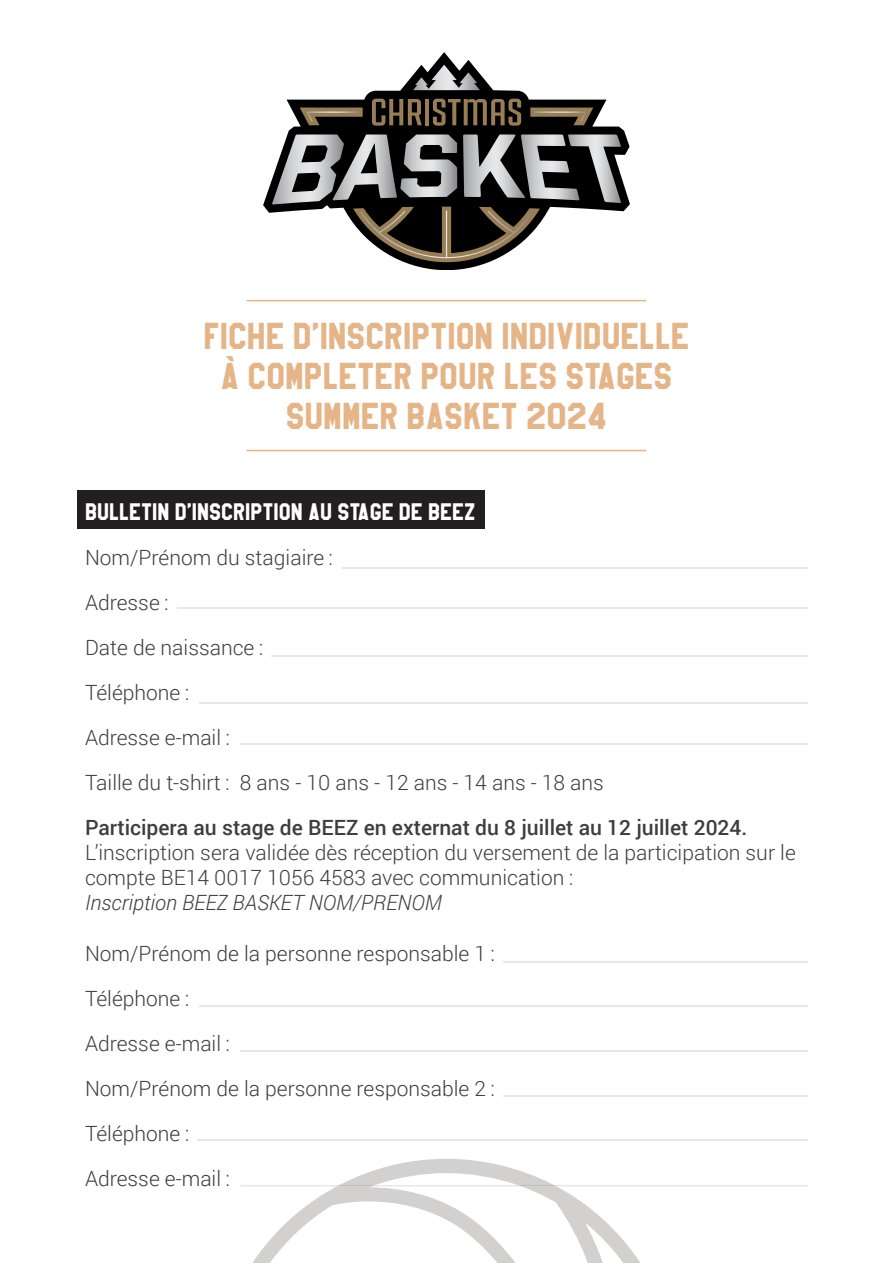
<style>
.page{position:relative;width:893px;height:1263px;background:#fff}
.page>*{position:absolute;margin:0;border:0;box-sizing:border-box;transform-origin:0 0}
.t1{font:32.85px/39.9px "High School USA Sans";color:#e5b487;text-align:center}
.t2{font:300 21px/45px "Roboto";color:#3e3e3f}
.t3{font:500 21px "Roboto";color:#3e3e3f}
.t4{font:21px "High School USA Sans";color:#fff}
.t5{font:italic 300 21px "Roboto";color:#3e3e3f}
</style>
<div class="page">
<div style="left:77px;top:490px;width:408px;height:38px;background:#231f20"></div>
<hr style="left:247px;top:300px;width:399px;height:1px;background:#e5b487">
<hr style="left:247px;top:450px;width:399px;height:1px;background:#e5b487">
<hr style="left:342px;top:567px;width:466px;height:2px;background:#e6e7e9">
<hr style="left:178px;top:608px;width:630px;height:1px;background:#e6e7e9">
<hr style="left:271px;top:655px;width:537px;height:1px;background:#e6e7e9">
<hr style="left:199px;top:702px;width:609px;height:2px;background:#e6e7e9">
<hr style="left:240px;top:743px;width:568px;height:2px;background:#e6e7e9">
<hr style="left:199px;top:1006px;width:609px;height:1px;background:#e6e7e9">
<hr style="left:240px;top:1050px;width:568px;height:2px;background:#e6e7e9">
<svg style="left:240px;top:1159px;width:568px;height:104px"></svg>
<hr style="left:504px;top:1095px;width:304px;height:1px;background:#e6e7e9">
<hr style="left:198px;top:1139px;width:610px;height:2px;background:#e6e7e9">
<hr style="left:504px;top:961px;width:304px;height:1px;background:#e6e7e9">
<svg style="left:263px;top:52px;width:367px;height:218px"></svg>
<svg style="left:372px;top:99px;width:50px;height:27px"></svg>
<hr style="left:425px;top:99px;width:4px;height:26px;background:#997e54">
<svg style="left:433px;top:99px;width:88px;height:27px"></svg>
<svg style="left:530px;top:108px;width:63px;height:17px"></svg>
<svg style="left:300px;top:108px;width:63px;height:17px"></svg>
<svg style="left:272px;top:134px;width:349px;height:128px"></svg>
<svg style="left:413px;top:65px;width:67px;height:25px"></svg>
<h1 class="t1" style="left:203px;top:317px;width:488px">FICHE D’INSCRIPTION INDIVIDUELLE<br>À COMPLETER POUR LES STAGES<br>SUMMER BASKET 2024</h1>
<p class="t4" style="left:85px;top:499px;width:392px">BULLETIN D’INSCRIPTION AU STAGE DE BEEZ</p>
<p class="t2" style="left:85px;top:534px;width:520px">Nom/Prénom du stagiaire :<br>Adresse :<br>Date de naissance :<br>Téléphone :<br>Adresse e-mail :<br>Taille du t-shirt : 8 ans - 10 ans - 12 ans - 14 ans - 18 ans</p>
<p class="t3" style="left:85px;top:812px;width:664px">Participera au stage de BEEZ en externat du 8 juillet au 12 juillet 2024.</p>
<p class="t2" style="left:85px;top:839px;width:712px;line-height:25.2px">L’inscription sera validée dès réception du versement de la participation sur le compte BE14 0017 1056 4583 avec communication :</p>
<p class="t5" style="left:85px;top:888px;width:358px">Inscription BEEZ BASKET NOM/PRENOM</p>
<p class="t2" style="left:85px;top:930px;width:411px">Nom/Prénom de la personne responsable 1 :<br>Téléphone :<br>Adresse e-mail :<br>Nom/Prénom de la personne responsable 2 :<br>Téléphone :<br>Adresse e-mail :</p>
</div>
